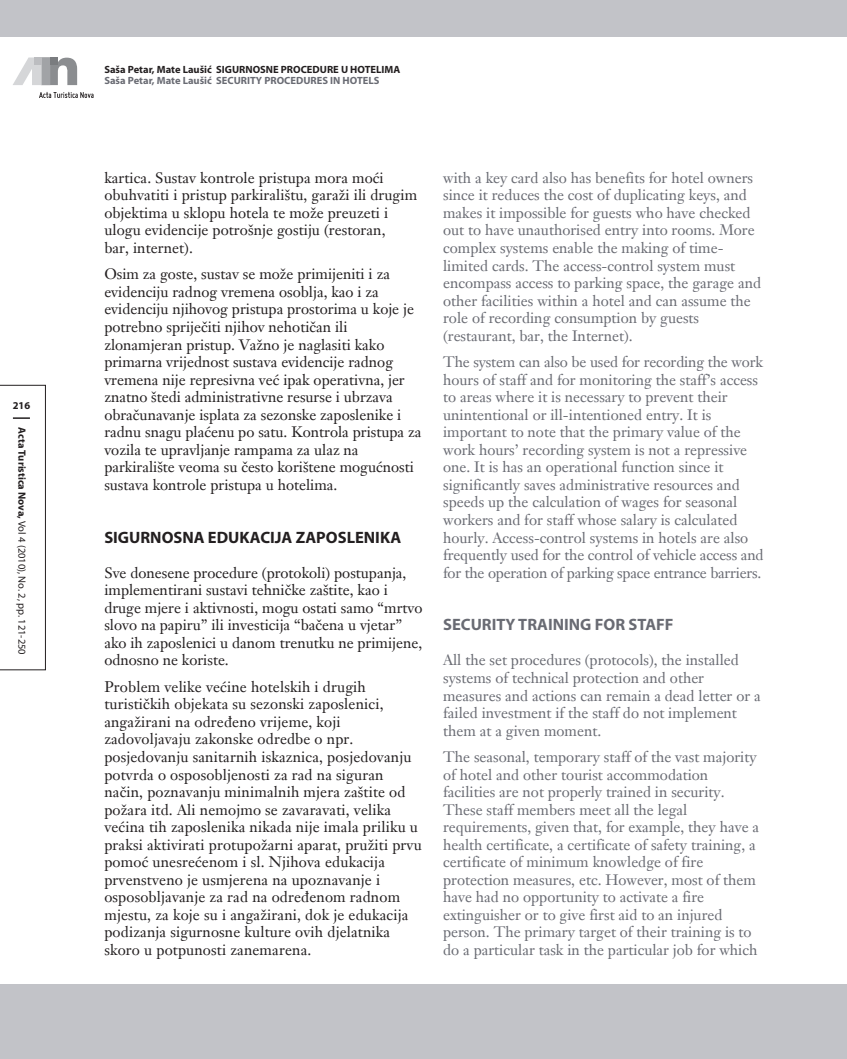
<style>
.page{position:relative;width:847px;height:1059px;background:#fff}
.page>*{position:absolute;margin:0;border:0;box-sizing:border-box;transform-origin:0 0}
.t1{font:700 16.5px "Myriad Pro";color:#231f20}
.t2{font:700 16.5px "Myriad Pro";color:#696b73}
.t3{font:15px/17.5px "Janson HR";color:#696b73}
.t4{font:15px/17.5px "Janson HR";letter-spacing:.005em;color:#231f20}
.t5{font:700 10.5px "Myriad Pro";color:#231f20}
.t6{font:700 10.5px "Myriad Pro";color:#696b73}
.t7{font:10.5px "Myriad Pro";color:#231f20}
.s1{font-weight:700}
</style>
<div class="page">
<div style="left:0;top:0;width:846px;height:36px;background:#c2c3c8"></div>
<div style="left:0;top:984px;width:846px;height:75px;background:#c2c3c8"></div>
<svg style="left:39px;top:92px;width:54px;height:6px"></svg>
<svg style="left:13px;top:57px;width:64px;height:28px"></svg>
<div style="left:35px;top:57px;width:7px;height:8px;background:#bcbdc0"></div>
<svg style="left:0;top:385px;width:46px;height:285px"></svg>
<p class="t5" style="left:13px;top:402px;width:19px">216</p>
<p class="t7" style="left:26px;top:427px;width:229px;rotate:90deg"><span class="s1">Acta Turistica Nova,</span> Vol 4 (2010), No. 2, pp. 121-250</p>
<p class="t5" style="left:104px;top:65px;width:297px">Saša Petar, Mate Laušić SIGURNOSNE PROCEDURE U HOTELIMA</p>
<p class="t6" style="left:104px;top:76px;width:276px">Saša Petar, Mate Laušić SECURITY PROCEDURES IN HOTELS</p>
<p class="t4" style="left:104px;top:169px;width:314px">kartica. Sustav kontrole pristupa mora moći obuhvatiti i pristup parkiralištu, garaži ili drugim objektima u sklopu hotela te može preuzeti i ulogu evidencije potrošnje gostiju (restoran,<br>bar, internet).</p>
<p class="t4" style="left:104px;top:265px;width:318px">Osim za goste, sustav se može primijeniti i za evidenciju radnog vremena osoblja, kao i za evidenciju njihovog pristupa prostorima u koje je potrebno spriječiti njihov nehotičan ili zlonamjeran pristup. Važno je naglasiti kako primarna vrijednost sustava evidencije radnog vremena nije represivna već ipak operativna, jer znatno štedi administrativne resurse i ubrzava obračunavanje isplata za sezonske zaposlenike i radnu snagu plaćenu po satu. Kontrola pristupa za vozila te upravljanje rampama za ulaz na parkiralište veoma su često korištene mogućnosti sustava kontrole pristupa u hotelima.</p>
<p class="t1" style="left:104px;top:531px;width:298px">SIGURNOSNA EDUKACIjA ZAPOSLENIKA</p>
<p class="t4" style="left:104px;top:564px;width:319px">Sve donesene procedure (protokoli) postupanja, implementirani sustavi tehničke zaštite, kao i druge mjere i aktivnosti, mogu ostati samo “mrtvo slovo na papiru” ili investicija “bačena u vjetar” ako ih zaposlenici u danom trenutku ne primijene, odnosno ne koriste.</p>
<p class="t4" style="left:104px;top:678px;width:319px">Problem velike većine hotelskih i drugih turističkih objekata su sezonski zaposlenici, angažirani na određeno vrijeme, koji zadovoljavaju zakonske odredbe o npr. posjedovanju sanitarnih iskaznica, posjedovanju potvrda o osposobljenosti za rad na siguran način, poznavanju minimalnih mjera zaštite od požara itd. Ali nemojmo se zavaravati, velika većina tih zaposlenika nikada nije imala priliku u praksi aktivirati protupožarni aparat, pružiti prvu pomoć unesrećenom i sl. Njihova edukacija prvenstveno je usmjerena na upoznavanje i osposobljavanje za rad na određenom radnom mjestu, za koje su i angažirani, dok je edukacija podizanja sigurnosne kulture ovih djelatnika skoro u potpunosti zanemarena.</p>
<p class="t3" style="left:443px;top:169px;width:319px">with a key card also has benefits for hotel owners since it reduces the cost of duplicating keys, and makes it impossible for guests who have checked out to have unauthorised entry into rooms. More complex systems enable the making of time&shy;limited cards. The access-control system must encompass access to parking space, the garage and other facilities within a hotel and can assume the role of recording consumption by guests (restaurant, bar, the Internet).</p>
<p class="t3" style="left:443px;top:353px;width:322px">The system can also be used for recording the work hours of staff and for monitoring the staff’s access to areas where it is necessary to prevent their unintentional or ill-intentioned entry. It is important to note that the primary value of the work hours’ recording system is not a repressive one. It is has an operational function since it significantly saves administrative resources and speeds up the calculation of wages for seasonal workers and for staff whose salary is calculated hourly. Access-control systems in hotels are also frequently used for the control of vehicle access and for the operation of parking space entrance barriers.</p>
<p class="t2" style="left:443px;top:619px;width:232px">SECURITY TRAINING FOR STAFF</p>
<p class="t3" style="left:443px;top:651px;width:319px">All the set procedures (protocols), the installed systems of technical protection and other measures and actions can remain a dead letter or a failed investment if the staff do not implement them at a given moment.</p>
<p class="t3" style="left:443px;top:748px;width:317px">The seasonal, temporary staff of the vast majority of hotel and other tourist accommodation facilities are not properly trained in security.<br>These staff members meet all the legal requirements, given that, for example, they have a health certificate, a certificate of safety training, a certificate of minimum knowledge of fire protection measures, etc. However, most of them have had no opportunity to activate a fire extinguisher or to give first aid to an injured person. The primary target of their training is to do a particular task in the particular job for which</p>
</div>
